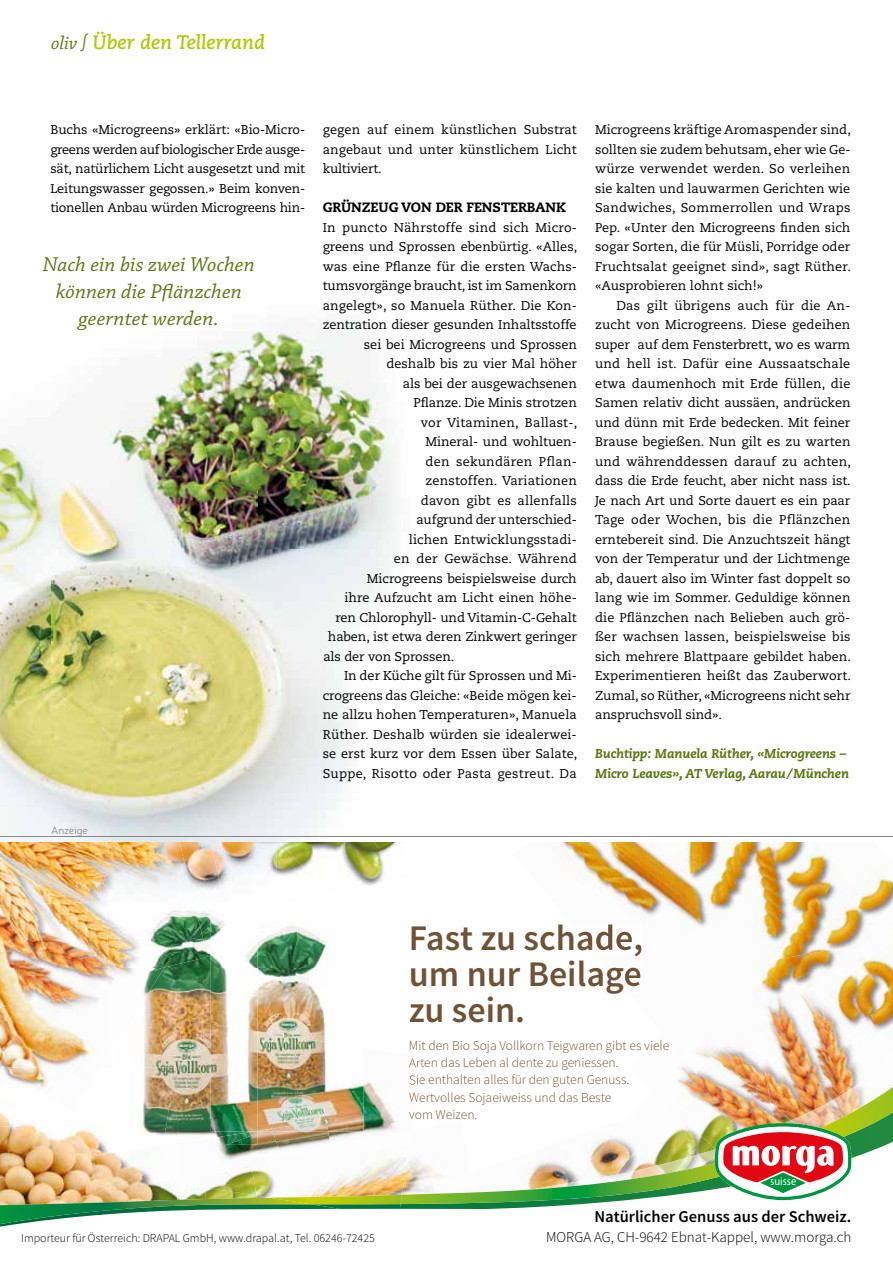
<style>
.page{position:relative;width:893px;height:1263px;background:#fff}
.page>*{position:absolute;margin:0;border:0;box-sizing:border-box;transform-origin:0 0}
.t1{font:600 36px/36px "Source Sans Pro";color:#705337;text-align:justify}
.t2{font:21px/27px "Chaparral Pro It Capt";color:#5b7813;text-align:center}
.t3{font:italic 700 19.5px "Caecilia LT Std";letter-spacing:-.005em;color:#afca0b}
.t4{font:600 16.5px "Source Sans Pro";color:#000}
.t5{font:300 15px "Source Sans Pro";color:#000}
.t6{font:300 13.5px/17.1px "Source Sans Pro";color:#705337}
.t7{font:800 13.5px "Caecilia LT Std";letter-spacing:-.005em;color:#000}
.t8{font:12.75px/19.5px "Caecilia LT Std";color:#000;text-align:justify}
.t9{font:12.75px "Caecilia LT Std";letter-spacing:.02em;color:#000}
.t10{font:italic 800 12.75px/19.5px "Caecilia LT Std";letter-spacing:-.005em;color:#5b7813}
.t11{font:300 12px "Source Sans Pro";color:#000}
.t12{font:11.55px "Meta Cond Bold LF";color:#fdfefd;scale:.91 1}
.t13{font:300 10.5px "Neris";color:#878787}
.s1{font-family:"Chaparral Pro";font-weight:400;color:#5b7813}
</style>
<div class="page">
<img style="left:52px;top:323px;width:345px;height:384px">
<img style="left:0;top:443px;width:52px;height:399px">
<img style="left:257px;top:707px;width:206px;height:135px">
<img style="left:51px;top:707px;width:206px;height:135px">
<hr style="left:0;top:837px;width:893px;height:1px;background:#878787">
<img style="left:677px;top:1074px;width:19px;height:13px">
<img style="left:0;top:1126px;width:582px;height:101px">
<img style="left:402px;top:1087px;width:491px;height:117px">
<img style="left:276px;top:842px;width:124px;height:33px">
<img style="left:280px;top:842px;width:111px;height:43px">
<img style="left:0;top:842px;width:179px;height:59px">
<img style="left:0;top:847px;width:85px;height:55px">
<svg style="left:109px;top:968px;width:6px;height:13px"></svg>
<img style="left:109px;top:919px;width:6px;height:49px">
<img style="left:179px;top:842px;width:32px;height:48px">
<img style="left:211px;top:842px;width:65px;height:48px">
<img style="left:162px;top:842px;width:29px;height:46px">
<img style="left:550px;top:842px;width:343px;height:97px">
<img style="left:680px;top:1047px;width:33px;height:27px">
<img style="left:713px;top:1038px;width:33px;height:15px">
<img style="left:696px;top:1053px;width:67px;height:76px">
<img style="left:762px;top:939px;width:131px;height:93px">
<img style="left:746px;top:963px;width:124px;height:142px">
<img style="left:763px;top:1058px;width:60px;height:62px">
<img style="left:771px;top:1103px;width:20px;height:17px">
<img style="left:572px;top:924px;width:71px;height:32px">
<img style="left:609px;top:967px;width:32px;height:20px">
<svg style="left:823px;top:1100px;width:9px;height:7px"></svg>
<img style="left:791px;top:1105px;width:33px;height:15px">
<svg style="left:715px;top:1120px;width:136px;height:80px"></svg>
<img style="left:762px;top:1146px;width:14px;height:11px">
<img style="left:0;top:1067px;width:34px;height:59px">
<img style="left:0;top:981px;width:111px;height:86px">
<img style="left:5px;top:1067px;width:76px;height:44px">
<img style="left:85px;top:901px;width:19px;height:1px">
<img style="left:0;top:902px;width:109px;height:106px">
<img style="left:144px;top:968px;width:67px;height:99px">
<img style="left:171px;top:913px;width:40px;height:55px">
<img style="left:115px;top:1067px;width:48px;height:78px">
<img style="left:144px;top:968px;width:20px;height:76px">
<img style="left:159px;top:910px;width:49px;height:57px">
<img style="left:115px;top:968px;width:47px;height:11px">
<img style="left:115px;top:922px;width:56px;height:46px">
<img style="left:257px;top:925px;width:70px;height:106px">
<img style="left:211px;top:916px;width:46px;height:108px">
<img style="left:363px;top:1082px;width:60px;height:62px">
<img style="left:280px;top:1131px;width:50px;height:13px">
<img style="left:177px;top:1131px;width:103px;height:56px">
<img style="left:330px;top:1130px;width:82px;height:23px">
<img style="left:280px;top:1144px;width:51px;height:9px">
<img style="left:250px;top:1152px;width:32px;height:4px">
<img style="left:204px;top:1158px;width:46px;height:38px">
<img style="left:331px;top:1149px;width:78px;height:47px">
<img style="left:282px;top:1153px;width:56px;height:42px">
<img style="left:250px;top:1156px;width:47px;height:42px">
<img style="left:159px;top:1145px;width:18px;height:18px">
<img style="left:158px;top:1163px;width:19px;height:20px">
<img style="left:409px;top:1058px;width:14px;height:10px">
<svg style="left:409px;top:1075px;width:12px;height:44px"></svg>
<img style="left:340px;top:1209px;width:60px;height:9px">
<img style="left:311px;top:1204px;width:90px;height:5px">
<img style="left:269px;top:1195px;width:133px;height:9px">
<img style="left:175px;top:1019px;width:79px;height:112px">
<img style="left:177px;top:1131px;width:80px;height:14px">
<img style="left:227px;top:1133px;width:30px;height:12px">
<img style="left:163px;top:1067px;width:14px;height:76px">
<svg style="left:163px;top:1143px;width:14px;height:3px"></svg>
<img style="left:257px;top:1031px;width:106px;height:100px">
<img style="left:257px;top:1120px;width:71px;height:11px">
<svg style="left:263px;top:1128px;width:9px;height:3px"></svg>
<img style="left:211px;top:1024px;width:46px;height:107px">
<h3 class="t3" style="left:51px;top:31px;width:216px"><span class="s1">oliv ∫</span> Über den Tellerrand</h3>
<p class="t8" style="left:50px;top:120px;width:256px">Buchs «Microgreens» erklärt: «Bio-Micro&shy;greens werden auf biologischer Erde ausge&shy;sät, natürlichem Licht ausgesetzt und mit Leitungswasser gegossen.» Beim konven&shy;tionellen Anbau würden Microgreens hin -</p>
<p class="t8" style="left:323px;top:120px;width:256px">gegen auf einem künstlichen Substrat angebaut und unter künstlichem Licht kultiviert.</p>
<p class="t7" style="left:323px;top:199px;width:245px">GRÜNZEUG VON DER FENSTERBANK</p>
<p class="t8" style="left:323px;top:218px;width:256px">In puncto Nährstoffe sind sich Micro-</p>
<p class="t8" style="left:323px;top:237px;width:256px">greens und Sprossen ebenbürtig. «Alles,</p>
<p class="t8" style="left:323px;top:257px;width:256px">was eine Pflanze für die ersten Wachs-</p>
<p class="t8" style="left:323px;top:276px;width:256px">tumsvorgänge braucht, ist im Samenkorn</p>
<p class="t8" style="left:323px;top:296px;width:256px">angelegt», so Manuela Rüther. Die Kon-</p>
<p class="t8" style="left:323px;top:315px;width:255px">zentration dieser gesunden Inhaltsstoffe</p>
<p class="t8" style="left:364px;top:335px;width:215px">sei bei Microgreens und Sprossen</p>
<p class="t8" style="left:386px;top:354px;width:192px">deshalb bis zu vier Mal höher</p>
<p class="t8" style="left:403px;top:374px;width:175px">als bei der ausgewachsenen</p>
<p class="t8" style="left:413px;top:393px;width:165px">Pflanze. Die Minis strotzen</p>
<p class="t9" style="left:421px;top:415px;width:158px">vor Vitaminen, Ballast-,</p>
<p class="t8" style="left:425px;top:432px;width:153px">Mineral- und wohltuen-</p>
<p class="t9" style="left:425px;top:454px;width:153px">den sekundären Pflan-</p>
<p class="t8" style="left:425px;top:471px;width:153px">zenstoffen. Variationen</p>
<p class="t8" style="left:421px;top:491px;width:157px">davon gibt es allenfalls</p>
<p class="t8" style="left:416px;top:510px;width:162px">aufgrund der unterschied-</p>
<p class="t8" style="left:409px;top:530px;width:170px">lichen Entwicklungsstadi-</p>
<p class="t9" style="left:394px;top:551px;width:184px">en der Gewächse. Während</p>
<p class="t8" style="left:367px;top:569px;width:211px">Microgreens beispielsweise durch</p>
<p class="t8" style="left:344px;top:588px;width:234px">ihre Aufzucht am Licht einen höhe-</p>
<p class="t8" style="left:335px;top:608px;width:243px">ren Chlorophyll- und Vitamin-C-Gehalt</p>
<p class="t8" style="left:328px;top:627px;width:250px">haben, ist etwa deren Zinkwert geringer</p>
<p class="t8" style="left:323px;top:647px;width:132px">als der von Sprossen.</p>
<p class="t8" style="left:344px;top:666px;width:234px">In der Küche gilt für Sprossen und Mi-</p>
<p class="t8" style="left:323px;top:686px;width:256px">crogreens das Gleiche: «Beide mögen kei-</p>
<p class="t8" style="left:323px;top:705px;width:256px">ne allzu hohen Temperaturen», Manuela</p>
<p class="t8" style="left:323px;top:725px;width:256px">Rüther. Deshalb würden sie idealerwei-</p>
<p class="t8" style="left:323px;top:744px;width:256px">se erst kurz vor dem Essen über Salate,</p>
<p class="t9" style="left:323px;top:766px;width:256px">Suppe, Risotto oder Pasta gestreut. Da</p>
<h2 class="t2" style="left:43px;top:251px;width:213px">Nach ein bis zwei Wochen können die Pflänzchen geerntet werden.</h2>
<p class="t8" style="left:595px;top:120px;width:257px">Microgreens kräftige Aromaspender sind, sollten sie zudem behutsam, eher wie Ge&shy;würze verwendet werden. So verleihen sie kalten und lauwarmen Gerichten wie Sandwiches, Sommerrollen und Wraps Pep. «Unter den Microgreens finden sich sogar Sorten, die für Müsli, Porridge oder Fruchtsalat geeignet sind», sagt Rüther. «Ausprobieren lohnt sich!»</p>
<p class="t8" style="left:595px;top:296px;width:257px;text-indent:21px">Das gilt übrigens auch für die An&shy;zucht von Microgreens. Diese gedeihen super auf dem Fensterbrett, wo es warm und hell ist. Dafür eine Aussaatschale etwa daumenhoch mit Erde füllen, die Samen relativ dicht aussäen, andrücken und dünn mit Erde bedecken. Mit feiner Brause begießen. Nun gilt es zu warten und währenddessen darauf zu achten, dass die Erde feucht, aber nicht nass ist.<br>Je nach Art und Sorte dauert es ein paar Tage oder Wochen, bis die Pflänzchen erntebereit sind. Die Anzuchtszeit hängt von der Temperatur und der Lichtmenge ab, dauert also im Winter fast doppelt so lang wie im Sommer. Geduldige können die Pflänzchen nach Belieben auch grö&shy;ßer wachsen lassen, beispielsweise bis sich mehrere Blattpaare gebildet haben.<br>Experimentieren heißt das Zauberwort.<br>Zumal, so Rüther, «Microgreens nicht sehr anspruchsvoll sind».</p>
<p class="t10" style="left:595px;top:744px;width:255px">Buchtipp: Manuela Rüther, «Microgreens –<br>Micro Leaves», AT Verlag, Aarau / München</p>
<p class="t13" style="left:51px;top:824px;width:38px">Anzeige</p>
<p class="t11" style="left:21px;top:1230px;width:355px">Importeur für Österreich: DRAPAL GmbH, www.drapal.at, Tel. 06246-72425</p>
<h1 class="t1" style="left:409px;top:921px;width:236px">Fast zu schade, um nur Beilage zu sein.</h1>
<p class="t6" style="left:409px;top:1037px;width:262px">Mit den Bio Soja Vollkorn Teigwaren gibt es viele Arten das Leben al dente zu geniessen.<br>Sie enthalten alles für den guten Genuss.<br>Wertvolles Sojaeiweiss und das Beste<br>vom Weizen.</p>
<p class="t12" style="left:770px;top:1176px;width:30px">suisse</p>
<p class="t4" style="left:594px;top:1206px;width:258px">Natürlicher Genuss aus der Schweiz.</p>
<p class="t5" style="left:546px;top:1227px;width:307px">MORGA AG, CH-9642 Ebnat-Kappel, www.morga.ch</p>
</div>
